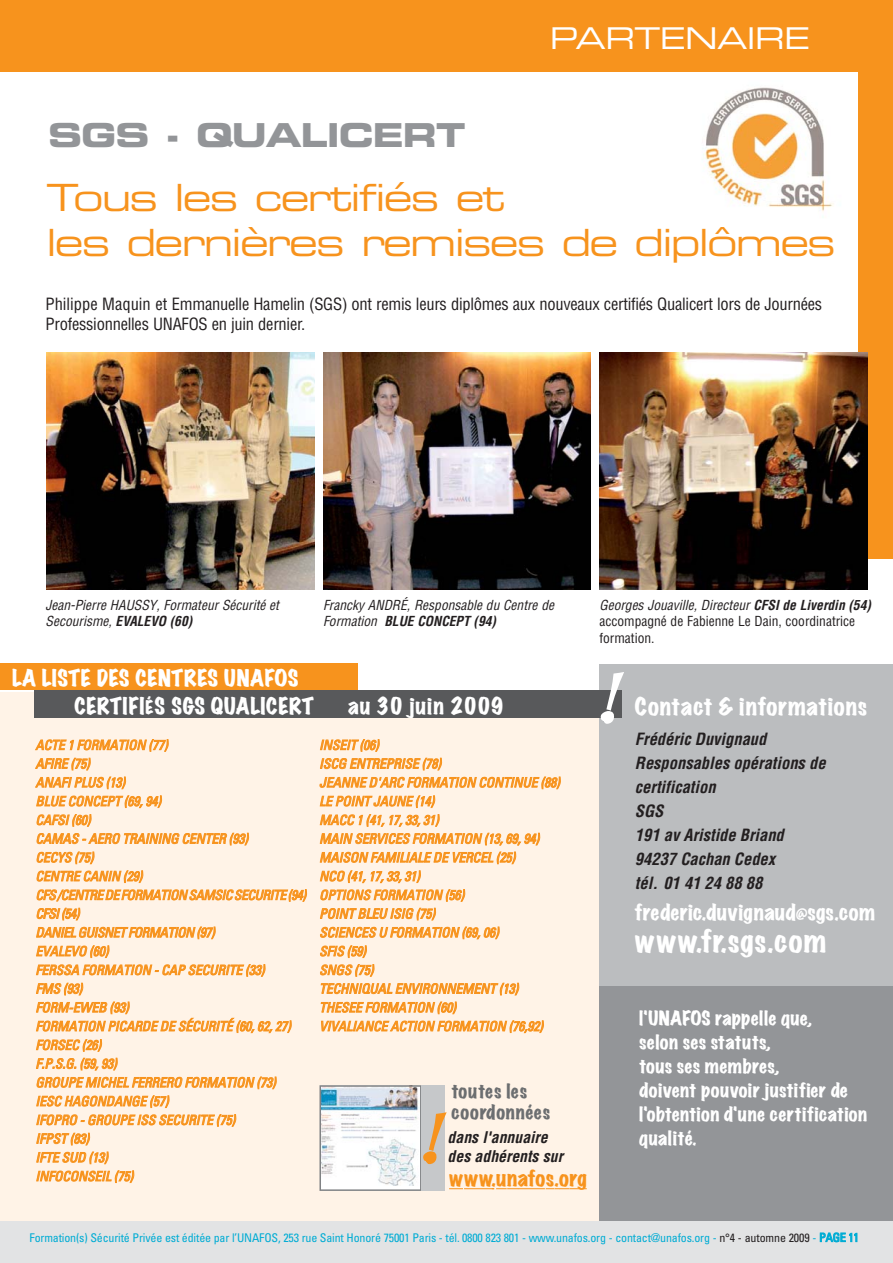
<style>
.page{position:relative;width:893px;height:1263px;background:#fff}
.page>*{position:absolute;margin:0;border:0;box-sizing:border-box;transform-origin:0 0}
.t1{font:italic 73.5px "Curlz";color:#fff}
.t2{font:italic 73.5px "Curlz";color:#f7931d}
.t3{font:37.5px/45px "Eurostile Extended Two";letter-spacing:-.05em;color:#f7931d}
.t4{font:33px "Eurostile Bold Extended Two";letter-spacing:-.03em;color:#939598}
.t5{font:30px "Eurostile Extended Two";letter-spacing:-.02em;color:#fff}
.t6{font:expanded 28.5px "Marker Felt";letter-spacing:.045em;color:#fff}
.t7{font:expanded 22.5px "Marker Felt";letter-spacing:.035em;color:#fff}
.t8{font:expanded 21px/28.5px "Marker Felt";letter-spacing:.03em;color:#fff}
.t9{font:expanded 20.25px "Marker Felt";letter-spacing:.015em;color:#fff}
.t10{font:expanded 20.25px "Marker Felt";letter-spacing:.03em;color:#f7931d}
.t11{font:expanded 18px/24px "Marker Felt";letter-spacing:.02em;color:#fff}
.t12{font:expanded 18px/21px "Marker Felt";letter-spacing:.04em;color:#6c6e70}
.t13{font:condensed 16.5px/19.8px "Helvetica";letter-spacing:-.015em;color:#231f20}
.t14{font:italic 700 condensed 16.5px/24px "Helvetica";color:#231f20}
.t15{font:italic 700 condensed 15.75px/18.9px "Helvetica";color:#231f20}
.t16{font:italic condensed 13.5px/18.8px "Univers";color:#f7931d}
.t17{font:italic condensed 13.5px/16.2px "Helvetica";color:#231f20}
.t18{font:condensed 13.5px/16.2px "Helvetica";color:#231f20}
.t19{font:condensed 12px "Univers";letter-spacing:-.015em;color:#00acd4}
.s1{font-weight:700}
.s2{font-style:italic}
.s3{font-weight:700;font-style:italic}
.s4{color:#231f20}
</style>
<div class="page">
<div style="left:0;top:692px;width:893px;height:569px;background:#fff3e7"></div>
<div style="left:859px;top:6px;width:34px;height:553px;background:#f7931d"></div>
<div style="left:0;top:0;width:893px;height:72px;background:#f7931d"></div>
<div style="left:0;top:663px;width:357px;height:27px;background:#f7931d"></div>
<img style="left:705px;top:87px;width:128px;height:125px">
<img style="left:47px;top:352px;width:267px;height:238px">
<img style="left:323px;top:352px;width:268px;height:238px">
<img style="left:599px;top:352px;width:268px;height:238px">
<div style="left:599px;top:664px;width:294px;height:599px;background:#bbbdbf"></div>
<div style="left:599px;top:986px;width:294px;height:247px;background:#939598"></div>
<div style="left:34px;top:690px;width:588px;height:28px;background:#58595b"></div>
<img style="left:322px;top:1088px;width:96px;height:98px">
<div style="left:319px;top:1085px;width:102px;height:106px;border:2px solid #808284"></div>
<div style="left:421px;top:1085px;width:23px;height:106px;background:#c6c8ca"></div>
<svg style="left:449px;top:1188px;width:138px;height:1px"></svg>
<div style="left:0;top:1221px;width:893px;height:42px;background:#e2e3e4"></div>
<h3 class="t5" style="left:550px;top:27px;width:262px">PARTENAIRE</h3>
<h3 class="t4" style="left:48px;top:124px;width:419px">SGS - QUALICERT</h3>
<h2 class="t3" style="left:47px;top:179px;width:791px">Tous les certifiés et<br>les dernières remises de diplômes</h2>
<p class="t13" style="left:46px;top:296px;width:778px">Philippe Maquin et Emmanuelle Hamelin (SGS) ont remis leurs diplômes aux nouveaux certifiés Qualicert lors de Journées<br>Professionnelles UNAFOS en juin dernier.</p>
<p class="t17" style="left:46px;top:598px;width:238px">Jean-Pierre HAUSSY, Formateur Sécurité et<br>Secourisme, <span class="s1">EVALEVO (60)</span></p>
<h3 class="t8" style="left:74px;top:665px;width:241px;text-indent:-62px">LA LISTE DES CENTRES UNAFOS<br>CERTIFIÉS SGS QUALICERT</h3>
<p class="t17" style="left:323px;top:598px;width:235px">Francky ANDRÉ, Responsable du Centre de<br>Formation <span class="s1">BLUE CONCEPT (94)</span></p>
<p class="t18" style="left:599px;top:598px;width:276px"><span class="s2">Georges Jouaville, Directeur</span> <span class="s3">CFSI de Liverdin (54) </span>accompagné de Fabienne Le Dain, coordinatrice formation.</p>
<h3 class="t8" style="left:348px;top:693px;width:157px">au 30 juin 2009</h3>
<h1 class="t1" style="left:598px;top:667px;width:32px">!</h1>
<h3 class="t7" style="left:635px;top:696px;width:234px">Contact &amp; informations</h3>
<p class="t16" style="left:36px;top:737px;width:275px">ACTE 1 FORMATION (77)<br>AFIRE (75)<br>ANAFIPLUS (13)<br>BLUE CONCEPT (69,94)<br>CAFSI(60)<br>CAMAS -AERO TRAINING CENTER (93)<br>CECYS (75)<br>CENTRE CANIN (29)<br>CFS /CENTRE DE FORMATION SAMSIC SECURITE (94)<br>CFSI(54)<br>DANIEL GUISNET FORMATION (97)<br>EVALEVO (60)<br>FERSSA FORMATION -CAP SECURITE (33)<br>FMS (93)<br>FORM-EWEB (93)<br>FORMATION PICARDE DE SÉCURITÉ (60,62,27)<br>FORSEC (26)<br>F.P.S.G.(59,93)<br>GROUPE MICHEL FERRERO FORMATION (73)<br>IESC HAGONDANGE (57)<br>IFOPRO -GROUPE ISS SECURITE (75)<br>IFPST (83)<br>IFTE SUD (13)<br>INFOCONSEIL (75)</p>
<p class="t16" style="left:319px;top:737px;width:245px">INSEIT (06)<br>ISCG ENTREPRISE (78)<br>JEANNE D'ARC FORMATION CONTINUE (88)<br>LE POINT JAUNE (14)<br>MACC 1 (41,17,33,31)<br>MAIN SERVICES FORMATION (13,69,94)<br>MAISON FAMILIALE DE VERCEL (25)<br>NCO (41,17,33,31)<br>OPTIONS FORMATION (56)<br>POINT BLEU ISIG (75)<br>SCIENCES U FORMATION (69,06)<br>SFIS (59)<br>SNGS (75)<br>TECHNIQUAL ENVIRONNEMENT (13)<br>THESEE FORMATION (60)<br>VIVALIANCE ACTION FORMATION (76,92)</p>
<h3 class="t12" style="left:451px;top:1082px;width:100px">toutes les coordonnées</h3>
<h1 class="t2" style="left:421px;top:1107px;width:32px">!</h1>
<p class="t15" style="left:448px;top:1129px;width:120px">dans l'annuaire des adhérents sur</p>
<h3 class="t10" style="left:449px;top:1169px;width:139px">www.unafos.org</h3>
<p class="t14" style="left:635px;top:728px;width:195px">Frédéric Duvignaud<br>Responsables opérations de certification<br>SGS<br>191 av Aristide Briand<br>94237 Cachan Cedex<br>tél. 01 41 24 88 88</p>
<h3 class="t9" style="left:635px;top:903px;width:242px">frederic.duvignaud@sgs.com</h3>
<h3 class="t6" style="left:635px;top:928px;width:193px">www.fr.sgs.com</h3>
<h3 class="t11" style="left:639px;top:1007px;width:229px">l'UNAFOS rappelle que,<br>selon ses statuts,<br>tous ses membres,<br>doivent pouvoir justifier de l'obtention d'une certification qualité.</h3>
<p class="t19" style="left:30px;top:1233px;width:831px">Formation(s) Sécurité Privée est éditée par l’UNAFOS, 253 rue Saint Honoré 75001 Paris - tél. 0800 823 801 - www.unafos.org - contact@unafos.org - <span class="s4">n°4 - automne 2009</span> - PAGE 11</p>
</div>
